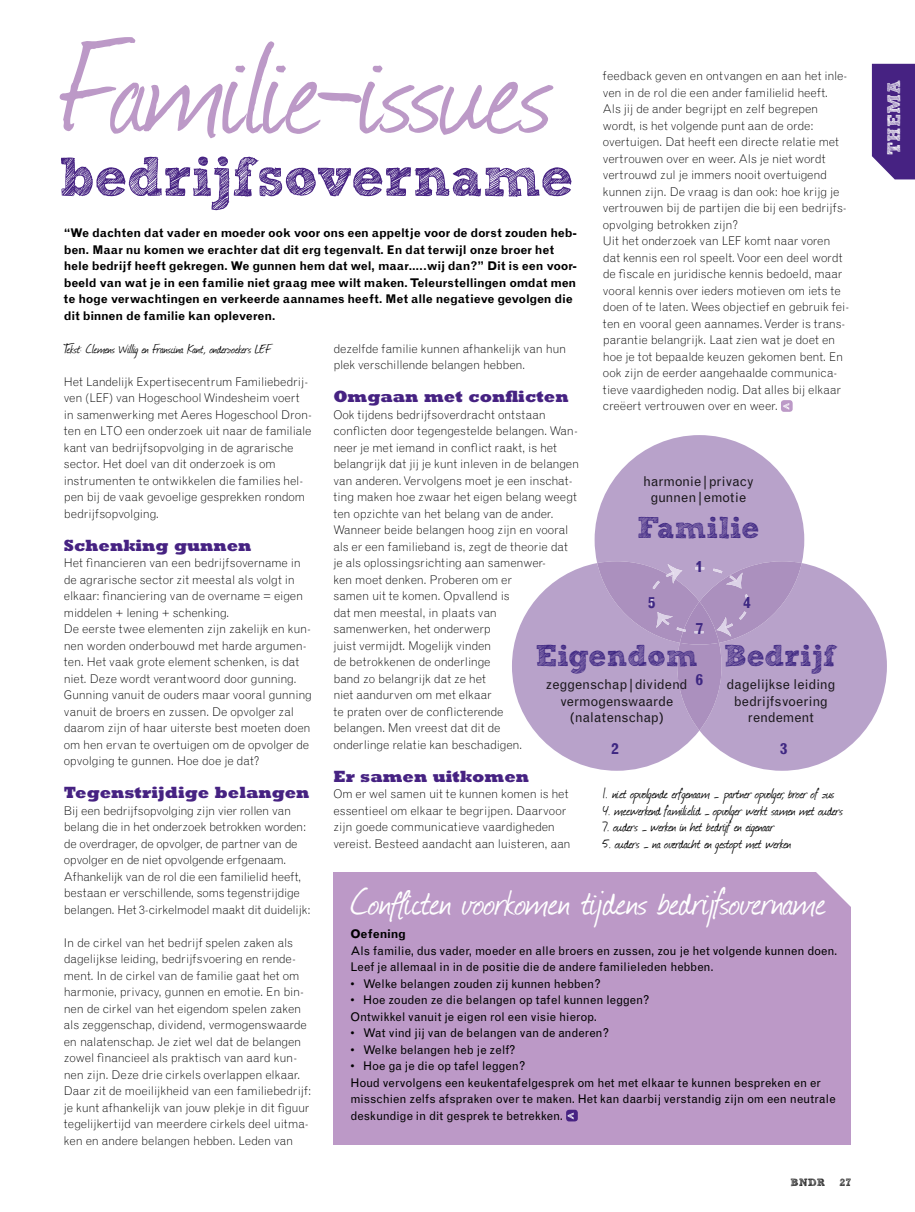
<style>
.page{position:relative;width:915px;height:1212px;background:#fff}
.page>*{position:absolute;margin:0;border:0;box-sizing:border-box;transform-origin:0 0}
.t1{font:150px "Journal";letter-spacing:-.015em;color:#bc99c7}
.t2{font:700 55.5px "Sketch Block";letter-spacing:-.01em;color:#462282}
.t3{font:43.5px "Journal";letter-spacing:-.015em;color:#fff}
.t4{font:700 30.15px "Sketch Block";color:#3e2782}
.t5{font:700 18px "Sketch Block";color:#fff}
.t6{font:16.5px "Journal";letter-spacing:-.015em;color:#000}
.t7{font:800 16.5px "Rockwell Std";color:#462282}
.t8{font:700 15.15px "Grotesque MT Std";color:#3e2782}
.t9{font:15px "Journal";letter-spacing:-.025em;color:#000}
.t10{font:13.65px/16.4px "Grotesque MT Std";letter-spacing:-.005em;color:#1b181c;text-align:center}
.t11{font:300 12px/16.5px "Grotesque MT Std";letter-spacing:-.01em;color:#000}
.t12{font:12px/16.5px "Grotesque MT Std";color:#000}
.t13{font:700 12px/16.5px "Grotesque MT Std";letter-spacing:-.015em;color:#000}
.t14{font:700 10.5px "Sketch Block";letter-spacing:.02em;color:#000}
</style>
<div class="page">
<div style="left:333px;top:872px;width:517px;height:273px;background:#bc99c7"></div>
<svg style="left:512px;top:435px;width:374px;height:336px"></svg>
<div style="left:566px;top:1110px;width:11px;height:11px;background:#462282;border-radius:3px"></div>
<svg style="left:567px;top:1113px;width:6px;height:6px"></svg>
<div style="left:780px;top:400px;width:12px;height:12px;background:#bc99c7;border-radius:3px"></div>
<svg style="left:783px;top:403px;width:6px;height:7px"></svg>
<svg style="left:816px;top:872px;width:35px;height:36px"></svg>
<svg style="left:871px;top:64px;width:43px;height:115px"></svg>
<h1 class="t1" style="left:58px;top:-13px;width:497px">Familie-issues</h1>
<h2 class="t2" style="left:58px;top:143px;width:516px">bedrijfsovername</h2>
<p class="t13" style="left:64px;top:225px;width:514px">“We dachten dat vader en moeder ook voor ons een appeltje voor de dorst zouden heb&shy;ben. Maar nu komen we erachter dat dit erg tegenvalt. En dat terwijl onze broer het hele bedrijf heeft gekregen. We gunnen hem dat wel, maar…..wij dan?” Dit is een voor&shy;beeld van wat je in een familie niet graag mee wilt maken. Teleurstellingen omdat men te hoge verwachtingen en verkeerde aannames heeft. Met alle negatieve gevolgen die dit binnen de familie kan opleveren.</p>
<p class="t11" style="left:602px;top:68px;width:248px">feedback geven en ontvangen en aan het inle&shy;ven in de rol die een ander familielid heeft.<br>Als jij de ander begrijpt en zelf begrepen wordt, is het volgende punt aan de orde: overtuigen. Dat heeft een directe relatie met vertrouwen over en weer. Als je niet wordt vertrouwd zul je immers nooit overtuigend kunnen zijn. De vraag is dan ook: hoe krijg je vertrouwen bij de partijen die bij een bedrijfs&shy;opvolging betrokken zijn?<br>Uit het onderzoek van LEF komt naar voren dat kennis een rol speelt. Voor een deel wordt de fiscale en juridische kennis bedoeld, maar vooral kennis over ieders motieven om iets te doen of te laten. Wees objectief en gebruik fei&shy;ten en vooral geen aannames. Verder is trans&shy;parantie belangrijk. Laat zien wat je doet en hoe je tot bepaalde keuzen gekomen bent. En ook zijn de eerder aangehaalde communica&shy;tieve vaardigheden nodig. Dat alles bij elkaar creëert vertrouwen over en weer.</p>
<p class="t9" style="left:64px;top:338px;width:209px">Tekst: Clemens Willig en Franscina Kant, onderzoekers LEF</p>
<p class="t11" style="left:64px;top:373px;width:250px">Het Landelijk Expertisecentrum Familiebedrij&shy;ven (LEF) van Hogeschool Windesheim voert in samenwerking met Aeres Hogeschool Dron&shy;ten en LTO een onderzoek uit naar de familiale kant van bedrijfsopvolging in de agrarische sector. Het doel van dit onderzoek is om instrumenten te ontwikkelen die families hel&shy;pen bij de vaak gevoelige gesprekken rondom bedrijfsopvolging.</p>
<h3 class="t7" style="left:64px;top:535px;width:189px">Schenking gunnen</h3>
<p class="t11" style="left:64px;top:555px;width:249px">Het financieren van een bedrijfsovername in de agrarische sector zit meestal als volgt in elkaar: financiering van de overname = eigen middelen + lening + schenking.<br>De eerste twee elementen zijn zakelijk en kun&shy;nen worden onderbouwd met harde argumen&shy;ten. Het vaak grote element schenken, is dat niet. Deze wordt verantwoord door gunning.<br>Gunning vanuit de ouders maar vooral gunning vanuit de broers en zussen. De opvolger zal daarom zijn of haar uiterste best moeten doen om hen ervan te overtuigen om de opvolger de opvolging te gunnen. Hoe doe je dat?</p>
<h3 class="t7" style="left:64px;top:782px;width:247px">Tegenstrijdige belangen</h3>
<p class="t11" style="left:64px;top:802px;width:248px">Bij een bedrijfsopvolging zijn vier rollen van belang die in het onderzoek betrokken worden: de overdrager, de opvolger, de partner van de opvolger en de niet opvolgende erfgenaam.<br>Afhankelijk van de rol die een familielid heeft, bestaan er verschillende, soms tegenstrijdige belangen. Het 3-cirkelmodel maakt dit duidelijk:</p>
<p class="t11" style="left:64px;top:934px;width:249px">In de cirkel van het bedrijf spelen zaken als dagelijkse leiding, bedrijfsvoering en rende&shy;ment. In de cirkel van de familie gaat het om harmonie, privacy, gunnen en emotie. En bin&shy;nen de cirkel van het eigendom spelen zaken als zeggenschap, dividend, vermogenswaarde en nalatenschap. Je ziet wel dat de belangen zowel financieel als praktisch van aard kun&shy;nen zijn. Deze drie cirkels overlappen elkaar.<br>Daar zit de moeilijkheid van een familiebedrijf: je kunt afhankelijk van jouw plekje in dit figuur tegelijkertijd van meerdere cirkels deel uitma&shy;ken en andere belangen hebben. Leden van</p>
<p class="t11" style="left:333px;top:340px;width:234px">dezelfde familie kunnen afhankelijk van hun plek verschillende belangen hebben.</p>
<h3 class="t7" style="left:333px;top:386px;width:237px">Omgaan met conflicten</h3>
<p class="t11" style="left:333px;top:406px;width:247px">Ook tijdens bedrijfsoverdracht ontstaan conflicten door tegengestelde belangen. Wan&shy;neer je met iemand in conflict raakt, is het belangrijk dat jij je kunt inleven in de belangen van anderen. Vervolgens moet je een inschat&shy;ting maken hoe zwaar het eigen belang weegt ten opzichte van het belang van de ander.<br>Wanneer beide belangen hoog zijn en vooral als er een familieband is, zegt de theorie dat je als oplossingsrichting aan samenwer-<br>ken moet denken. Proberen om er<br>samen uit te komen. Opvallend is<br>dat men meestal, in plaats van<br>samenwerken, het onderwerp<br>juist vermijdt. Mogelijk vinden<br>de betrokkenen de onderlinge<br>band zo belangrijk dat ze het<br>niet aandurven om met elkaar<br>te praten over de conflicterende<br>belangen. Men vreest dat dit de<br>onderlinge relatie kan beschadigen.</p>
<h3 class="t7" style="left:333px;top:766px;width:197px">Er samen uitkomen</h3>
<p class="t11" style="left:333px;top:786px;width:239px">Om er wel samen uit te kunnen komen is het essentieel om elkaar te begrijpen. Daarvoor zijn goede communicatieve vaardigheden vereist. Besteed aandacht aan luisteren, aan</p>
<p class="t10" style="left:643px;top:473px;width:112px">harmonie|privacy gunnen|emotie</p>
<h3 class="t4" style="left:637px;top:509px;width:123px">Familie</h3>
<p class="t8" style="left:695px;top:557px;width:9px">1</p>
<p class="t8" style="left:743px;top:594px;width:9px">4</p>
<p class="t8" style="left:648px;top:594px;width:9px">5</p>
<p class="t8" style="left:695px;top:620px;width:9px">7</p>
<h3 class="t4" style="left:723px;top:637px;width:115px">Bedrijf</h3>
<p class="t10" style="left:726px;top:676px;width:110px">dagelijkse leiding bedrijfsvoering rendement</p>
<h3 class="t4" style="left:535px;top:637px;width:164px">Eigendom</h3>
<p class="t10" style="left:545px;top:676px;width:143px">zeggenschap|dividend vermogenswaarde (nalatenschap)</p>
<p class="t8" style="left:695px;top:671px;width:9px">6</p>
<p class="t8" style="left:611px;top:740px;width:9px">2</p>
<p class="t8" style="left:779px;top:740px;width:9px">3</p>
<h3 class="t6" style="left:602px;top:782px;width:233px">1. niet opvolgende erfgenaam – partner opvolger, broer of zus</h3>
<h3 class="t6" style="left:602px;top:799px;width:242px">4. meewerkend familielid – opvolger werkt samen met ouders</h3>
<h3 class="t6" style="left:602px;top:815px;width:173px">7. ouders – werken in het bedrijf en eigenaar</h3>
<h3 class="t6" style="left:602px;top:832px;width:190px">5. ouders – na overdacht en gestopt met werken</h3>
<h3 class="t3" style="left:350px;top:872px;width:477px">Conflicten voorkomen tijdens bedrijfsovername</h3>
<p class="t13" style="left:350px;top:926px;width:57px">Oefening</p>
<p class="t12" style="left:350px;top:942px;width:488px">Als familie, dus vader, moeder en alle broers en zussen, zou je het volgende kunnen doen.<br>Leef je allemaal in in de positie die de andere familieleden hebben.</p>
<p class="t12" style="left:350px;top:975px;width:252px">• Welke belangen zouden zij kunnen hebben?</p>
<p class="t12" style="left:350px;top:992px;width:301px">• Hoe zouden ze die belangen op tafel kunnen leggen?<br>Ontwikkel vanuit je eigen rol een visie hierop.</p>
<p class="t12" style="left:350px;top:1025px;width:260px">• Wat vind jij van de belangen van de anderen?</p>
<p class="t12" style="left:350px;top:1041px;width:167px">• Welke belangen heb je zelf?</p>
<p class="t12" style="left:350px;top:1058px;width:486px">• Hoe ga je die op tafel leggen?<br>Houd vervolgens een keukentafelgesprek om het met elkaar te kunnen bespreken en er misschien zelfs afspraken over te maken. Het kan daarbij verstandig zijn om een neutrale deskundige in dit gesprek te betrekken.</p>
<p class="t14" style="left:790px;top:1176px;width:36px">BNDR</p>
<p class="t14" style="left:839px;top:1176px;width:13px">27</p>
<h3 class="t5" style="left:882px;top:155px;width:76px;rotate:-90deg">THEMA</h3>
</div>
